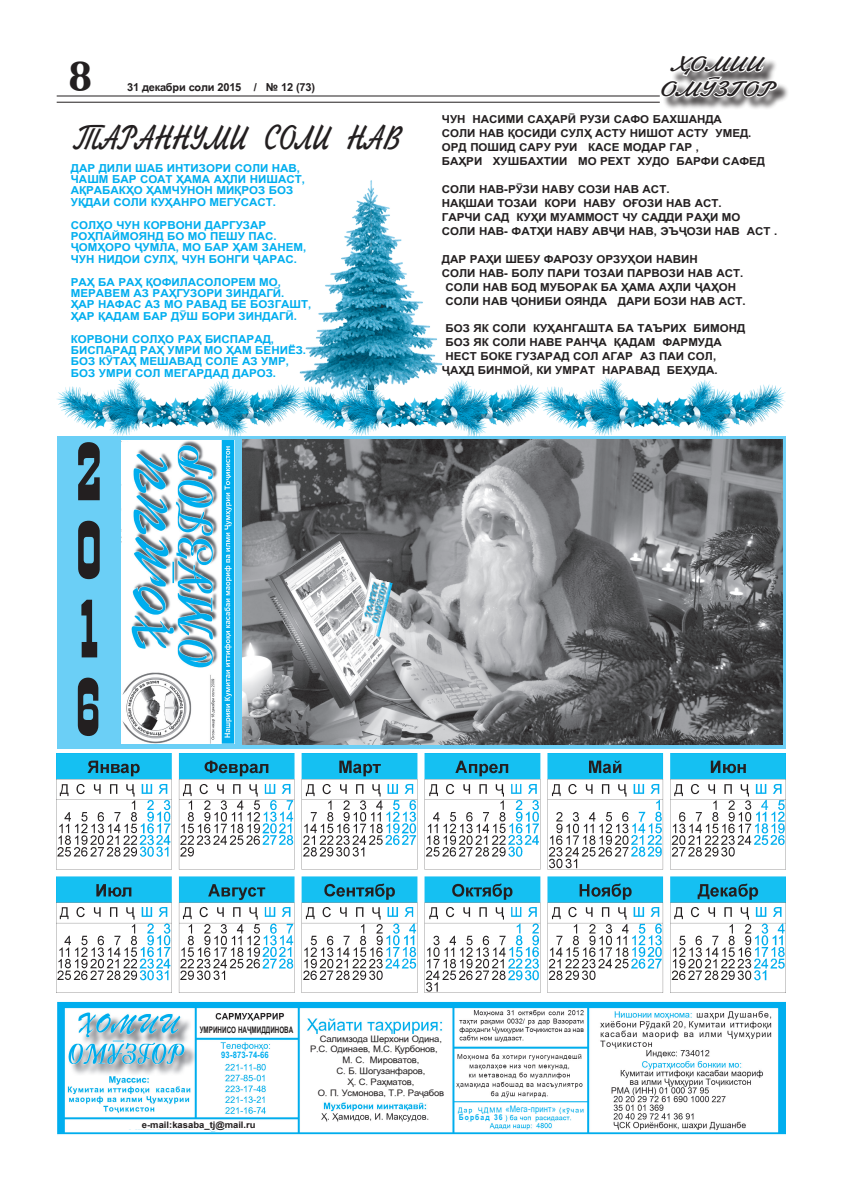
<style>
.page{position:relative;width:842px;height:1191px;background:#fff}
.page>*{position:absolute;margin:0;border:0;box-sizing:border-box;transform-origin:0 0}
.t1{font:80px/78.5px "Beton Cyr Fir Tj";color:#231f20;text-align:justify;scale:1.05 1}
.t2{font:700 44px "Baltica Tj";color:#231f20}
.t3{font:35px "Jukarev Tj Normal";color:#231f20;scale:.8 1}
.t4{font:21.6px "Jukarev Tj Normal";color:#231f20;scale:1.25 1}
.t5{font:700 11px/14px "Arial Tj";color:#231f20;scale:1.05 1}
.t6{font:700 11px/11.4px "Arial Tj";color:#00aeef;scale:1.05 1}
.t7{font:700 11px "Arial Tj";letter-spacing:-.02em;color:#231f20}
.t8{font:9px/11px "Arial Tj";letter-spacing:-.02em;color:#231f20;scale:1.05 1}
.t9{font:700 9px "Arial";color:#231f20;scale:1.05 1}
.t10{font:700 9px "Arial Tj";color:#231f20;scale:.7 1}
.t11{font:9px "Arial Tj";letter-spacing:.02em;color:#00aeef;scale:.85 1}
.t12{font:700 9px "Arial Tj";letter-spacing:.02em;color:#00aeef;scale:.85 1}
.t13{font:700 8px "Arial Tj";color:#00aeef;scale:.85 1}
</style>
<div class="page">
<div style="left:662px;top:57px;width:128px;height:53px;background:#231f20;opacity:.85"></div>
<svg style="left:662px;top:57px;width:117px;height:42px"></svg>
<hr style="left:57px;top:102px;width:603px;height:1px;background:#231f20">
<hr style="left:57px;top:95px;width:603px;height:1px;background:#231f20">
<div style="left:57px;top:437px;width:728px;height:312px;background:#6bcff6"></div>
<img style="left:57px;top:1001px;width:729px;height:134px">
<div style="left:304px;top:1037px;width:142px;height:59px;background:#fff"></div>
<div style="left:75px;top:1121px;width:176px;height:9px;background:#fff"></div>
<img style="left:57px;top:377px;width:238px;height:60px">
<img style="left:295px;top:379px;width:243px;height:58px">
<img style="left:538px;top:377px;width:247px;height:60px">
<img style="left:300px;top:180px;width:144px;height:220px">
<img style="left:57px;top:754px;width:729px;height:238px">
<img style="left:121px;top:440px;width:113px;height:304px">
<div style="left:121px;top:441px;width:9px;height:156px;background:#fff"></div>
<img style="left:243px;top:440px;width:540px;height:305px">
<img style="left:358px;top:578px;width:35px;height:59px">
<svg style="left:365px;top:578px;width:8px;height:28px"></svg>
<h2 class="t2" style="left:69px;top:53px;width:25px">8</h2>
<h3 class="t4" style="left:670px;top:52px;width:30px">Њомии</h3>
<p class="t7" style="left:127px;top:81px;width:189px">31 декабри соли 2015 / № 12 (73)</p>
<h3 class="t4" style="left:658px;top:77px;width:93px">омўзгор</h3>
<h3 class="t3" style="left:73px;top:118px;width:409px">ТАРАННУМИ СОЛИ НАВ</h3>
<p class="t6" style="left:71px;top:162px;width:220px">Дар дили шаб интизори соли нав,<br>Чашм</p>
<p class="t6" style="left:71px;top:173px;width:224px;text-indent:41px">бар соат њама ањли нишаст,<br>Аќрабакњо њамчун</p>
<p class="t6" style="left:71px;top:185px;width:212px;text-indent:125px">он миќроз боз<br>Уќдаи соли куњанро мегусаст.</p>
<p class="t6" style="left:71px;top:219px;width:52px">Солњо чун</p>
<p class="t6" style="left:144px;top:219px;width:89px">корвони даргуз</p>
<p class="t6" style="left:71px;top:219px;width:197px;text-indent:179px">ар<br>Роњпаймоянд бо мо пешу пас.<br>Љомњоро љум</p>
<p class="t6" style="left:71px;top:242px;width:226px;text-indent:88px">ла, мо бар њам занем,<br>Чун нидои сулњ, чун</p>
<p class="t6" style="left:71px;top:248px;width:217px;line-height:22.8px;text-indent:138px">бонги љарас.<br>Рањ ба рањ ќофиласолорем мо,</p>
<p class="t6" style="left:71px;top:287px;width:101px">Меравем аз рањгуз</p>
<p class="t6" style="left:71px;top:287px;width:231px;text-indent:126px">ори зиндагї.<br>Њар нафас аз мо равад бе бозгашт,<br>Њар ќадам бар дўш бори зиндагї .</p>
<p class="t6" style="left:71px;top:333px;width:226px">Корвони солњо рањ биспарад,<br>Биспарад рањ умри мо њам бениёз.<br>Боз кўтањ мешавад соле аз ум р,<br>Боз ум ри сол мегардад дароз.</p>
<h1 class="t1" style="left:72px;top:435px;width:29px">2<br>0<br>1<br>6</h1>
<p class="t5" style="left:442px;top:112px;width:46px">ЧУН НАСИ</p>
<p class="t5" style="left:506px;top:112px;width:199px">МИ САЊАР Ї РУЗИ САФО БАХШАНДА</p>
<p class="t5" style="left:442px;top:126px;width:9px">СОЛИ</p>
<p class="t5" style="left:479px;top:126px;width:43px">НАВ ЌОСИДИ</p>
<p class="t5" style="left:560px;top:126px;width:183px">СУЛЊ АСТУ НИШОТ АСТУ УМЕД.</p>
<p class="t5" style="left:442px;top:140px;width:9px">ОРД</p>
<p class="t5" style="left:470px;top:140px;width:55px">ПОШИД САР</p>
<p class="t5" style="left:544px;top:140px;width:51px">У РУИ КАСЕ</p>
<p class="t5" style="left:623px;top:140px;width:18px">МОДАР</p>
<p class="t5" style="left:670px;top:140px;width:29px">ГАР ,</p>
<p class="t5" style="left:442px;top:154px;width:32px">БАЊРИ</p>
<p class="t5" style="left:493px;top:154px;width:64px">ХУШБАХТИИ</p>
<p class="t5" style="left:578px;top:154px;width:80px">МО РЕХТ ХУДО</p>
<p class="t5" style="left:677px;top:154px;width:9px">БАР</p>
<p class="t5" style="left:701px;top:154px;width:54px">ФИ САФЕД</p>
<p class="t5" style="left:442px;top:182px;width:9px">СОЛИ</p>
<p class="t5" style="left:442px;top:182px;width:218px;text-indent:37px">НАВ-РЎЗИ НАВУ СОЗИ НАВ АСТ.<br>НАЌШАИ ТОЗАИ</p>
<p class="t5" style="left:544px;top:196px;width:9px">КОРИ</p>
<p class="t5" style="left:583px;top:196px;width:133px">НАВУ ОЃОЗИ НАВ АСТ.</p>
<p class="t5" style="left:442px;top:210px;width:50px">ГАРЧИ САД</p>
<p class="t5" style="left:516px;top:210px;width:128px">КУЊИ МУАММОСТ ЧУ САДДИ</p>
<p class="t5" style="left:686px;top:210px;width:52px">РАЊИ МО</p>
<p class="t5" style="left:442px;top:224px;width:9px">СОЛИ</p>
<p class="t5" style="left:479px;top:224px;width:286px">НАВ- ФАТЊИ НАВУ АВЉИ НАВ, ЭЪЉОЗИ НАВ АСТ .</p>
<p class="t5" style="left:442px;top:252px;width:9px">ДАР</p>
<p class="t5" style="left:470px;top:252px;width:89px">РАЊИ ШЕБУ ФАРО</p>
<p class="t5" style="left:579px;top:252px;width:115px">ЗУ ОРЗУЊОИ НАВИН</p>
<p class="t5" style="left:442px;top:266px;width:9px">СОЛИ</p>
<p class="t5" style="left:479px;top:266px;width:40px">НАВ- БОЛ</p>
<p class="t5" style="left:537px;top:266px;width:27px">У ПАРИ</p>
<p class="t5" style="left:584px;top:266px;width:154px">ТОЗАИ ПАР ВОЗИ НАВ АСТ.</p>
<p class="t5" style="left:445px;top:280px;width:9px">СОЛИ</p>
<p class="t5" style="left:483px;top:280px;width:36px">НАВ БОД</p>
<p class="t5" style="left:540px;top:280px;width:25px">МУБОРАК</p>
<p class="t5" style="left:601px;top:280px;width:130px">БА ЊАМА АЊЛИ ЉАЊОН</p>
<p class="t5" style="left:445px;top:294px;width:9px">СОЛИ</p>
<p class="t5" style="left:483px;top:294px;width:60px">НАВ ЉОНИБИ</p>
<p class="t5" style="left:565px;top:294px;width:34px">ОЯНДА</p>
<p class="t5" style="left:618px;top:294px;width:9px">ДАРИ</p>
<p class="t5" style="left:654px;top:294px;width:89px">БОЗИ НАВ АСТ.</p>
<p class="t5" style="left:445px;top:322px;width:54px">БОЗ ЯКСОЛИ</p>
<p class="t5" style="left:533px;top:322px;width:203px">КУЊАНГАШТА БА ТАЪРИХ БИ МОНД</p>
<p class="t5" style="left:445px;top:336px;width:54px">БОЗ ЯКСОЛИ</p>
<p class="t5" style="left:530px;top:336px;width:96px">НАВЕ РАНЉА ЌАДА</p>
<p class="t5" style="left:646px;top:336px;width:66px">М ФАР МУДА</p>
<p class="t5" style="left:445px;top:350px;width:42px">НЕСТ БОКЕ</p>
<p class="t5" style="left:516px;top:350px;width:29px">ГУЗАРАД</p>
<p class="t5" style="left:573px;top:350px;width:9px">СОЛ</p>
<p class="t5" style="left:602px;top:350px;width:23px">АГАР</p>
<p class="t5" style="left:640px;top:350px;width:54px">АЗ ПАИ СОЛ</p>
<p class="t5" style="left:713px;top:350px;width:5px">,</p>
<p class="t5" style="left:442px;top:363px;width:170px">ЉАЊД БИ НМОЙ, КИ УМРАТ НАРА</p>
<p class="t5" style="left:635px;top:363px;width:17px">ВАД</p>
<p class="t5" style="left:667px;top:363px;width:50px">БЕЊУДА .</p>
<p class="t10" style="left:200px;top:1024px;width:135px">Умринисо Наљм иддинова</p>
<p class="t12" style="left:221px;top:1050px;width:58px">93-873-74-66</p>
<p class="t9" style="left:142px;top:1118px;width:110px">e-mail:kasaba_tj@mail.ru</p>
<p class="t8" style="left:310px;top:1033px;width:127px;line-height:9.8px;text-indent:10px">Салимзода Шерхони Одина,<br>Р.С. Одинаев, М.С. ќурбонов,</p>
<p class="t8" style="left:318px;top:1054px;width:122px;text-align:center">М. С. Мироватов,<br>С. Б. Шогузанфаров,<br>њ. С. Рањматов,<br>О. П. Усмонова, Т.Р. Раљабов</p>
<p class="t11" style="left:505px;top:1104px;width:61px">«Mега-принт»</p>
<p class="t13" style="left:459px;top:1113px;width:53px">Б орбад 36</p>
</div>
